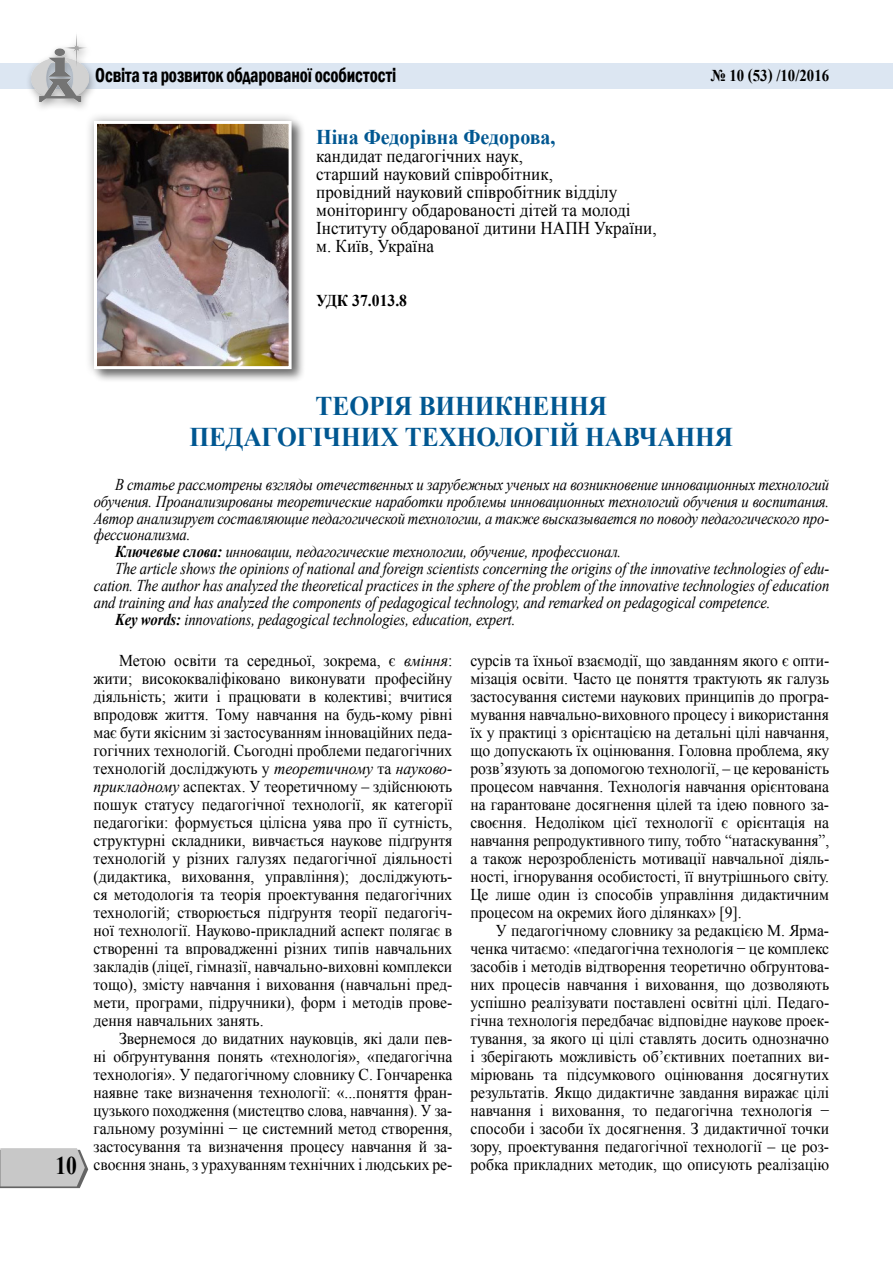
<style>
.page{position:relative;width:893px;height:1263px;background:#fff}
.page>*{position:absolute;margin:0;border:0;box-sizing:border-box;transform-origin:0 0}
.t1{font:700 27px/31.5px "Times New Roman";letter-spacing:-.005em;color:#005791;text-align:center;scale:.94 1}
.t2{font:700 25.5px "Times New Roman";color:#000;scale:.85 1}
.t3{font:700 21px "Times New Roman";color:#005791;scale:.95 1}
.t4{font:600 condensed 20.7px "Franklin Gothic";letter-spacing:-.01em;color:#000;scale:.86 1}
.t5{font:18px/18px "Times New Roman";color:#000;scale:.95 1}
.t6{font:16.5px/18px "Times New Roman";letter-spacing:-.005em;color:#000;text-align:justify;scale:.95 1}
.t7{font:italic 16.5px "Times New Roman";letter-spacing:-.01em;color:#000;scale:.89 1}
.t8{font:700 16.5px "Times New Roman";color:#000;scale:.9 1}
.t9{font:700 16.5px "Times New Roman";color:#000;scale:.95 1}
.s1{font-weight:700}
.s2{font-style:italic}
</style>
<div class="page">
<div style="left:1px;top:63px;width:892px;height:26px;background:#dce6f2"></div>
<svg style="left:0;top:1148px;width:88px;height:40px;background:#c3c3c3"></svg>
<div style="left:25px;top:31px;width:73px;height:82px;background:#000;opacity:.37"></div>
<img style="left:31px;top:32px;width:57px;height:69px">
<div style="left:92px;top:119px;width:214px;height:264px;background:#000;opacity:.5"></div>
<div style="left:84px;top:111px;width:217px;height:268px;background:#000;opacity:.3"></div>
<img style="left:98px;top:125px;width:190px;height:240px">
<div style="left:94px;top:121px;width:198px;height:248px;border:3px solid #fff"></div>
<p class="t4" style="left:95px;top:61px;width:351px">Освіта та розвиток обдарованої особистості</p>
<p class="t8" style="left:711px;top:64px;width:133px">№ 10 (53) /10/2016</p>
<p class="t3" style="left:316px;top:122px;width:253px">Ніна Федорівна Федорова,</p>
<p class="t5" style="left:316px;top:147px;width:360px">кандидат педагогічних наук,<br>старший науковий співробітник,<br>провідний науковий співробітник відділу моніторингу обдарованості дітей та молоді Інституту обдарованої дитини НАПН України, м. Київ, Україна</p>
<p class="t9" style="left:316px;top:289px;width:97px">УДК 37.013.8</p>
<h2 class="t2" style="left:55px;top:1148px;width:27px">10</h2>
<h1 class="t1" style="left:189px;top:389px;width:580px">ТЕОРІЯ ВИНИКНЕННЯ<br>ПЕДАГОГІЧНИХ ТЕХНОЛОГІЙ НАВЧАННЯ</h1>
<p class="t7" style="left:115px;top:473px;width:804px">В статье рассмотрены взгляды отечественных и зарубежных ученых на возникновение инновационных технологий</p>
<p class="t7" style="left:94px;top:490px;width:828px">обучения. Проанализированы теоретические наработки проблемы инновационных технологий обучения и воспитания.</p>
<p class="t7" style="left:94px;top:507px;width:828px">Автор анализирует составляющие педагогической технологии, а также высказывается по поводу педагогического про-</p>
<p class="t7" style="left:94px;top:524px;width:110px">фессионализма.</p>
<p class="t7" style="left:115px;top:540px;width:570px"><span class="s1">Ключевые слова:</span> инновации, педагогические технологии, обучение, профессионал.</p>
<p class="t7" style="left:115px;top:557px;width:804px">The article shows the opinions of national and foreign scientists concerning the origins of the innovative technologies of edu-</p>
<p class="t7" style="left:94px;top:574px;width:828px">cation. The author has analyzed the theoretical practices in the sphere of the problem of the innovative technologies of education</p>
<p class="t7" style="left:94px;top:591px;width:762px">and training and has analyzed the components of pedagogical technology, and remarked on pedagogical competence.</p>
<p class="t7" style="left:115px;top:608px;width:451px"><span class="s1">Key words:</span> innovations, pedagogical technologies, education, expert.</p>
<p class="t6" style="left:94px;top:651px;width:379px;text-indent:26px">Метою освіти та середньої, зокрема, є <span class="s2">вміння</span>: жити; висококваліфіковано виконувати професійну діяльність; жити і працювати в колективі; вчитися впродовж життя. Тому навчання на будь-кому рівні має бути якісним зі застосуванням інноваційних педа&shy;гогічних технологій. Сьогодні проблеми педагогічних технологій досліджують у <span class="s2">теоретичному</span> та <span class="s2">науково&shy;прикладному</span> аспектах. У теоретичному – здійснюють пошук статусу педагогічної технології, як категорії педагогіки: формується цілісна уява про її сутність, структурні складники, вивчається наукове підґрунтя технологій у різних галузях педагогічної діяльності (дидактика, виховання, управління); досліджують&shy;ся методологія та теорія проектування педагогічних технологій; створюється підґрунтя теорії педагогіч&shy;ної технології. Науково-прикладний аспект полягає в створенні та впровадженні різних типів навчальних закладів (ліцеї, гімназії, навчально-виховні комплекси тощо), змісту навчання і виховання (навчальні пред&shy;мети, програми, підручники), форм і методів прове&shy;дення навчальних занять.</p>
<p class="t6" style="left:94px;top:1029px;width:379px;text-indent:26px">Звернемося до видатних науковців, які дали пев&shy;ні обґрунтування понять «технологія», «педагогічна технологія». У педагогічному словнику С. Гончаренка наявне таке визначення технології: «...поняття фран&shy;цузького походження (мистецтво слова, навчання). У за&shy;гальному розумінні − це системний метод створення, застосування та визначення процесу навчання й за&shy;своєння знань, з урахуванням технічних і людських ре-</p>
<p class="t6" style="left:470px;top:651px;width:379px">сурсів та їхньої взаємодії, що завданням якого є опти&shy;мізація освіти. Часто це поняття трактують як галузь застосування системи наукових принципів до програ&shy;мування навчально-виховного процесу і використання їх у практиці з орієнтацією на детальні цілі навчання, що допускають їх оцінювання. Головна проблема, яку розв’язують за допомогою технології, – це керованість процесом навчання. Технологія навчання орієнтована на гарантоване досягнення цілей та ідею повного за&shy;своєння. Недоліком цієї технології є орієнтація на навчання репродуктивного типу, тобто “натаскування”, а також нерозробленість мотивації навчальної діяль&shy;ності, ігнорування особистості, її внутрішнього світу.<br>Це лише один із способів управління дидактичним процесом на окремих його ділянках» [9].</p>
<p class="t6" style="left:470px;top:921px;width:379px;text-indent:26px">У педагогічному словнику за редакцією М. Ярма&shy;ченка читаємо: «педагогічна технологія − це комплекс засобів і методів відтворення теоретично обґрунтова&shy;них процесів навчання і виховання, що дозволяють успішно реалізувати поставлені освітні цілі. Педаго&shy;гічна технологія передбачає відповідне наукове проек&shy;тування, за якого ці цілі ставлять досить однозначно і зберігають можливість об’єктивних поетапних ви&shy;мірювань та підсумкового оцінювання досягнутих результатів. Якщо дидактичне завдання виражає цілі навчання і виховання, то педагогічна технологія − способи і засоби їх досягнення. З дидактичної точки зору, проектування педагогічної технології – це роз&shy;робка прикладних методик, що описують реалізацію</p>
</div>
